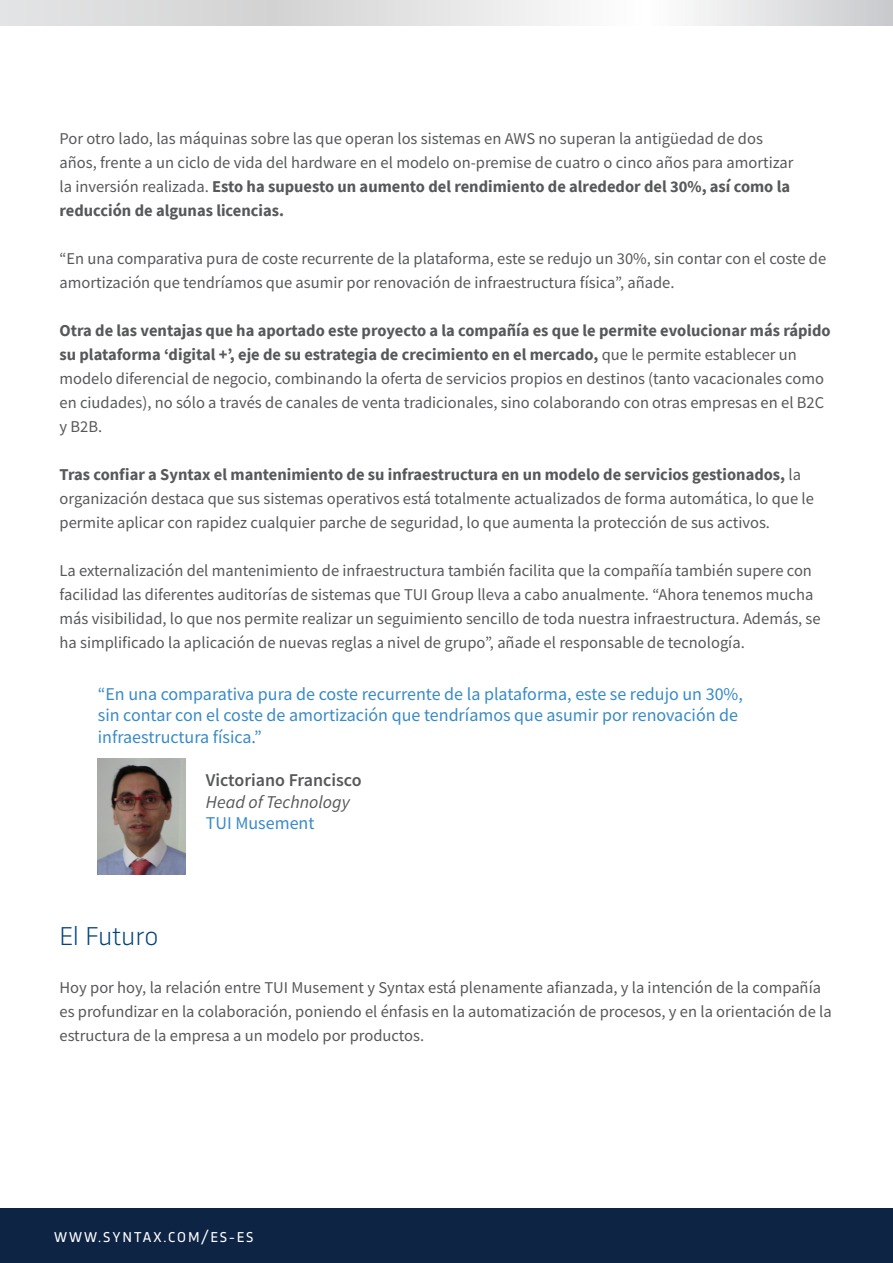
<style>
.page{position:relative;width:893px;height:1263px;background:#fff}
.page>*{position:absolute;margin:0;border:0;box-sizing:border-box;transform-origin:0 0}
.t1{font:300 27px "Trasandina W03";color:#00447b}
.t2{font:18px/21.6px "Source Sans Pro";color:#388ac6}
.t3{font:600 18px/21.6px "Source Sans Pro";color:#57585a}
.t4{font:16.5px/24px "Source Sans Pro";color:#57585a}
.t5{font:15px "Trasandina W03";letter-spacing:.13em;color:#fff}
.s1{font-weight:700}
.s2{font-weight:400;font-style:italic}
</style>
<div class="page">
<div style="left:0;top:1209px;width:893px;height:54px;background:#0d2445"></div>
<svg style="left:0;top:0;width:893px;height:26px"></svg>
<img style="left:98px;top:758px;width:87px;height:117px">
<p class="t4" style="left:60px;top:127px;width:735px">Por otro lado, las máquinas sobre las que operan los sistemas en AWS no superan la antigüedad de dos años, frente a un ciclo de vida del hardware en el modelo on-premise de cuatro o cinco años para amortizar la inversión realizada. <span class="s1">Esto ha supuesto un aumento del rendimiento de alrededor del 30%, así como la reducción de algunas licencias.</span></p>
<p class="t4" style="left:60px;top:247px;width:768px">“En una comparativa pura de coste recurrente de la plataforma, este se redujo un 30%, sin contar con el coste de amortización que tendríamos que asumir por renovación de infraestructura física”, añade.</p>
<p class="t4" style="left:60px;top:319px;width:773px"><span class="s1">Otra de las ventajas que ha aportado este proyecto a la compañía es que le permite evolucionar más rápido su plataforma ‘digital +’, eje de su estrategia de crecimiento en el mercado,</span> que le permite establecer un modelo diferencial de negocio, combinando la oferta de servicios propios en destinos (tanto vacacionales como en ciudades), no sólo a través de canales de venta tradicionales, sino colaborando con otras empresas en el B2C y B2B.</p>
<p class="t4" style="left:60px;top:463px;width:756px"><span class="s1">Tras confiar a Syntax el mantenimiento de su infraestructura en un modelo de servicios gestionados,</span> la organización destaca que sus sistemas operativos está totalmente actualizados de forma automática, lo que le permite aplicar con rapidez cualquier parche de seguridad, lo que aumenta la protección de sus activos.</p>
<p class="t4" style="left:60px;top:559px;width:763px">La externalización del mantenimiento de infraestructura también facilita que la compañía también supere con facilidad las diferentes auditorías de sistemas que TUI Group lleva a cabo anualmente. “Ahora tenemos mucha más visibilidad, lo que nos permite realizar un seguimiento sencillo de toda nuestra infraestructura. Además, se ha simplificado la aplicación de nuevas reglas a nivel de grupo”, añade el responsable de tecnología.</p>
<p class="t2" style="left:98px;top:683px;width:647px">“En una comparativa pura de coste recurrente de la plataforma, este se redujo un 30%, sin contar con el coste de amortización que tendríamos que asumir por renovación de infraestructura física.”</p>
<p class="t3" style="left:206px;top:769px;width:157px">Victoriano Francisco<br><span class="s2">Head of Technology</span></p>
<p class="t2" style="left:206px;top:812px;width:110px">TUI Musement</p>
<p class="t1" style="left:60px;top:917px;width:101px">El Futuro</p>
<p class="t4" style="left:60px;top:976px;width:774px">Hoy por hoy, la relación entre TUI Musement y Syntax está plenamente afianzada, y la intención de la compañía es profundizar en la colaboración, poniendo el énfasis en la automatización de procesos, y en la orientación de la estructura de la empresa a un modelo por productos.</p>
<p class="t5" style="left:54px;top:1226px;width:201px">WWW.SYNTAX.COM/ES-ES</p>
</div>
